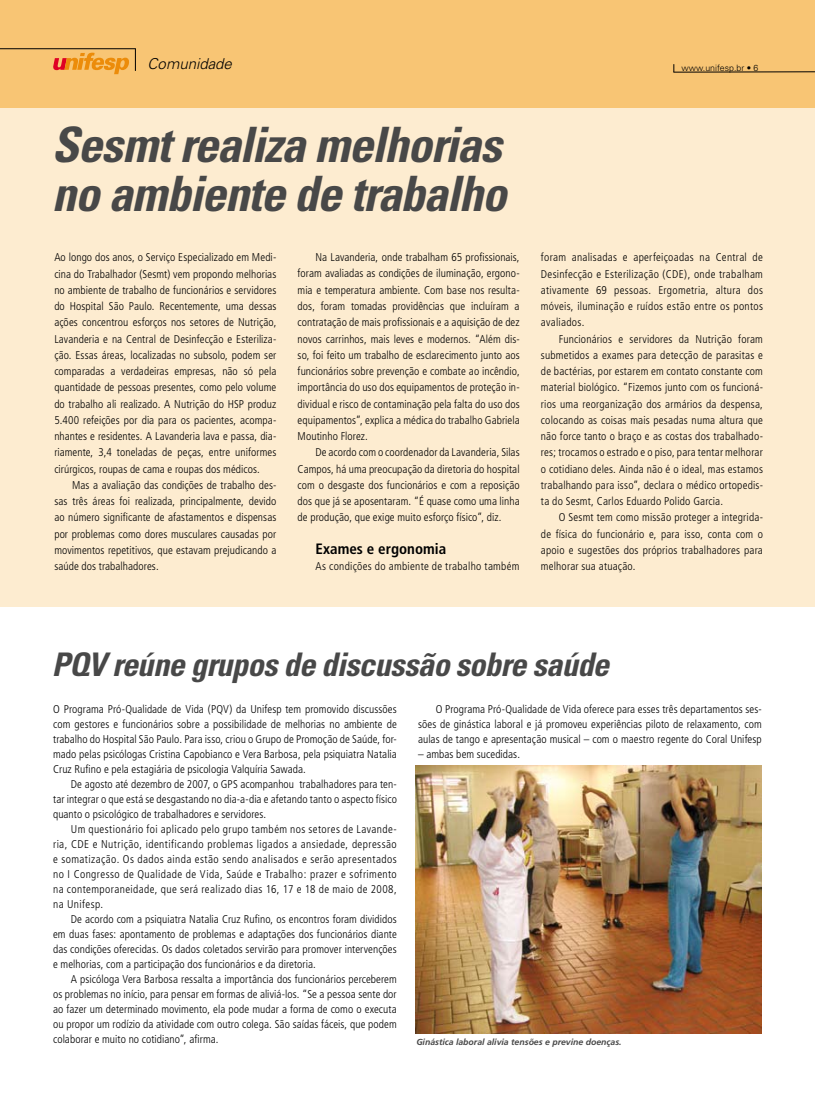
<style>
.page{position:relative;width:815px;height:1099px;background:#fff}
.page>*{position:absolute;margin:0;border:0;box-sizing:border-box;transform-origin:0 0}
.t1{font:italic 700 condensed 48.75px/48.8px "Univers";letter-spacing:-.025em;color:#484848}
.t2{font:italic 700 condensed 32.5px "Univers";letter-spacing:-.02em;color:#484848}
.t3{font:700 condensed 15px "Frutiger";color:#000}
.t4{font:italic 300 15px "Univers";color:#000}
.t5{font:300 condensed 11.25px/16.2px "Frutiger";letter-spacing:.01em;color:#000;text-align:justify}
.t6{font:italic 700 8.75px "Frutiger";color:#484848}
.t7{font:300 8.75px "Univers";color:#000}
</style>
<div class="page">
<div style="left:0;top:8px;width:815px;height:598px;background:#fdecd0"></div>
<div style="left:0;top:0;width:815px;height:107px;background:#f8c574"></div>
<hr style="left:673px;top:71px;width:142px;height:1px;background:#000">
<svg style="left:53px;top:53px;width:76px;height:21px"></svg>
<hr style="left:0;top:48px;width:136px;height:1px;background:#000">
<svg style="left:135px;top:49px;width:1px;height:22px"></svg>
<img style="left:415px;top:765px;width:347px;height:268px">
<h3 class="t4" style="left:148px;top:55px;width:86px">Comunidade</h3>
<p class="t7" style="left:682px;top:62px;width:78px">www.unifesp.br • 6</p>
<h1 class="t1" style="left:52px;top:120px;width:456px">Sesmt realiza melhorias no ambiente de trabalho</h1>
<p class="t5" style="left:54px;top:249px;width:224px">Ao longo dos anos, o Serviço Especializado em Medi&shy;cina do Trabalhador (Sesmt) vem propondo melhorias no ambiente de trabalho de funcionários e servidores do Hospital São Paulo. Recentemente, uma dessas ações concentrou esforços nos setores de Nutrição, Lavanderia e na Central de Desinfecção e Esteriliza&shy;ção. Essas áreas, localizadas no subsolo, podem ser comparadas a verdadeiras empresas, não só pela quantidade de pessoas presentes, como pelo volume do trabalho ali realizado. A Nutrição do HSP produz 5.400 refeições por dia para os pacientes, acompa&shy;nhantes e residentes. A Lavanderia lava e passa, dia&shy;riamente, 3,4 toneladas de peças, entre uniformes cirúrgicos, roupas de cama e roupas dos médicos.</p>
<p class="t5" style="left:54px;top:477px;width:224px;text-indent:18px">Mas a avaliação das condições de trabalho des&shy;sas três áreas foi realizada, principalmente, devido ao número significante de afastamentos e dispensas por problemas como dores musculares causadas por movimentos repetitivos, que estavam prejudicando a saúde dos trabalhadores.</p>
<p class="t5" style="left:298px;top:249px;width:224px;text-indent:18px">Na Lavanderia, onde trabalham 65 profissionais, foram avaliadas as condições de iluminação, ergono&shy;mia e temperatura ambiente. Com base nos resulta&shy;dos, foram tomadas providências que incluíram a contratação de mais profissionais e a aquisição de dez novos carrinhos, mais leves e modernos. “Além dis&shy;so, foi feito um trabalho de esclarecimento junto aos funcionários sobre prevenção e combate ao incêndio, importância do uso dos equipamentos de proteção in&shy;dividual e risco de contaminação pela falta do uso dos equipamentos”, explica a médica do trabalho Gabriela Moutinho Florez.</p>
<p class="t5" style="left:298px;top:444px;width:224px;text-indent:18px">De acordo com o coordenador da Lavanderia, Silas Campos, há uma preocupação da diretoria do hospital com o desgaste dos funcionários e com a reposição dos que já se aposentaram. “É quase como uma linha de produção, que exige muito esforço físico”, diz.</p>
<h3 class="t3" style="left:315px;top:540px;width:132px">Exames e ergonomia</h3>
<p class="t5" style="left:315px;top:558px;width:206px">As condições do ambiente de trabalho também</p>
<p class="t5" style="left:541px;top:249px;width:224px">foram analisadas e aperfeiçoadas na Central de Desinfecção e Esterilização (CDE), onde trabalham ativamente 69 pessoas. Ergometria, altura dos móveis, iluminação e ruídos estão entre os pontos avaliados.</p>
<p class="t5" style="left:541px;top:331px;width:224px;text-indent:18px">Funcionários e servidores da Nutrição foram submetidos a exames para detecção de parasitas e de bactérias, por estarem em contato constante com material biológico. “Fizemos junto com os funcioná&shy;rios uma reorganização dos armários da despensa, colocando as coisas mais pesadas numa altura que não force tanto o braço e as costas dos trabalhado&shy;res; trocamos o estrado e o piso, para tentar melhorar o cotidiano deles. Ainda não é o ideal, mas estamos trabalhando para isso”, declara o médico ortopedis&shy;ta do Sesmt, Carlos Eduardo Polido Garcia.</p>
<p class="t5" style="left:541px;top:509px;width:224px;text-indent:18px">O Sesmt tem como missão proteger a integrida&shy;de física do funcionário e, para isso, conta com o apoio e sugestões dos próprios trabalhadores para melhorar sua atuação.</p>
<h2 class="t2" style="left:52px;top:644px;width:559px">PQV reúne grupos de discussão sobre saúde</h2>
<p class="t5" style="left:53px;top:701px;width:345px;line-height:15px">O Programa Pró-Qualidade de Vida (PQV) da Unifesp tem promovido discussões com gestores e funcionários sobre a possibilidade de melhorias no ambiente de trabalho do Hospital São Paulo. Para isso, criou o Grupo de Promoção de Saúde, for&shy;mado pelas psicólogas Cristina Capobianco e Vera Barbosa, pela psiquiatra Natalia Cruz Rufino e pela estagiária de psicologia Valquíria Sawada.</p>
<p class="t5" style="left:53px;top:776px;width:345px;line-height:15px;text-indent:18px">De agosto até dezembro de 2007, o GPS acompanhou trabalhadores para ten&shy;tar integrar o que está se desgastando no dia-a-dia e afetando tanto o aspecto físico quanto o psicológico de trabalhadores e servidores.</p>
<p class="t5" style="left:53px;top:821px;width:345px;line-height:15px;text-indent:18px">Um questionário foi aplicado pelo grupo também nos setores de Lavande&shy;ria, CDE e Nutrição, identificando problemas ligados a ansiedade, depressão e somatização. Os dados ainda estão sendo analisados e serão apresentados no I Congresso de Qualidade de Vida, Saúde e Trabalho: prazer e sofrimento na contemporaneidade, que será realizado dias 16, 17 e 18 de maio de 2008, na Unifesp.</p>
<p class="t5" style="left:53px;top:911px;width:345px;line-height:15px;text-indent:18px">De acordo com a psiquiatra Natalia Cruz Rufino, os encontros foram divididos em duas fases: apontamento de problemas e adaptações dos funcionários diante das condições oferecidas. Os dados coletados servirão para promover intervenções e melhorias, com a participação dos funcionários e da diretoria.</p>
<p class="t5" style="left:53px;top:971px;width:345px;line-height:15px;text-indent:18px">A psicóloga Vera Barbosa ressalta a importância dos funcionários perceberem os problemas no início, para pensar em formas de aliviá-los. “Se a pessoa sente dor ao fazer um determinado movimento, ela pode mudar a forma de como o executa ou propor um rodízio da atividade com outro colega. São saídas fáceis, que podem colaborar e muito no cotidiano”, afirma.</p>
<p class="t5" style="left:418px;top:701px;width:345px;line-height:15px;text-indent:18px">O Programa Pró-Qualidade de Vida oferece para esses três departamentos ses&shy;sões de ginástica laboral e já promoveu experiências piloto de relaxamento, com aulas de tango e apresentação musical – com o maestro regente do Coral Unifesp</p>
<p class="t5" style="left:418px;top:745px;width:103px">– ambas bem sucedidas.</p>
<p class="t6" style="left:416px;top:1036px;width:207px">Ginástica laboral alivia tensões e previne doenças.</p>
</div>
